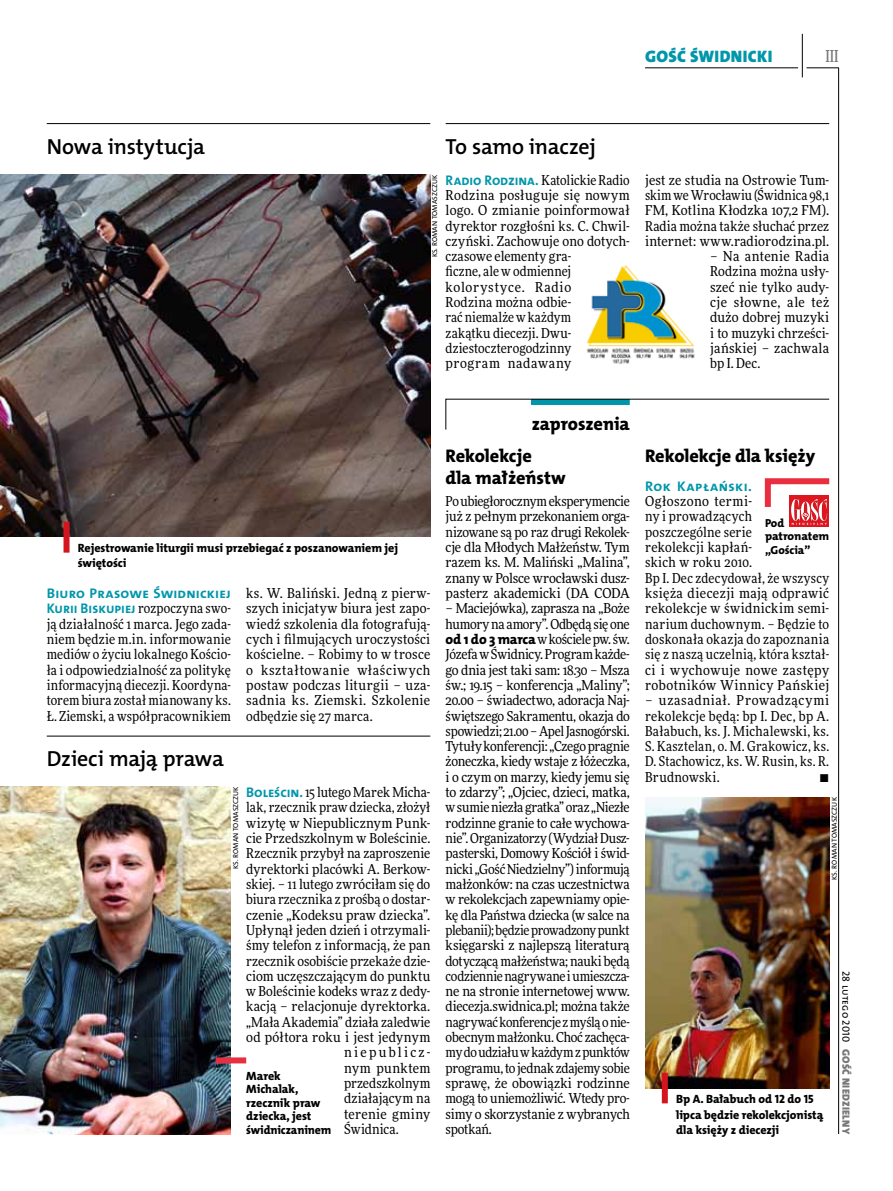
<style>
.page{position:relative;width:893px;height:1191px;background:#fff}
.page>*{position:absolute;margin:0;border:0;box-sizing:border-box;transform-origin:0 0}
.t1{font:21.9px "The Mix HP6 Se Bld";letter-spacing:-.01em;color:#000}
.t2{font:18.3px/32.8px "The Mix HP8 Ex Bld";letter-spacing:-.005em;color:#000}
.t3{font:16.65px "The Mix HP9 Blk";letter-spacing:.02em;color:#0096aa}
.t4{font:500 16.5px "Freeday Narrow";color:#787779;scale:.9 1}
.t5{font:13.95px/15.3px "The Mix HP7 Bld";letter-spacing:.01em;color:#0096aa}
.t6{font:13.95px "The Mix HP7 Bld";letter-spacing:.035em;color:#0096aa}
.t7{font:13.65px/15.3px "Freeday Narrow News";letter-spacing:.015em;color:#000;text-align:justify}
.t8{font:13.65px "Freeday Narrow News";letter-spacing:.16em;color:#000}
.t9{font:12px/13.5px "The Mix HP8 Ex Bld";letter-spacing:-.005em;color:#000}
.t10{font:11.7px/13.5px "The Mix HP8 Ex Bld";letter-spacing:-.005em;color:#000}
.t11{font:10.5px "The Mix HP9 Blk";letter-spacing:.025em;color:#787779}
.t12{font:10.5px "The Mix HP5 Plain";color:#000}
.t13{font:7.2px "The Mix HP5 Plain";color:#000}
.s1{font-family:"The Mix HP7 Bld";font-size:13.95px;color:#0096aa}
.s2{font-family:"The Mix HP8 Ex Bld";font-size:13.95px}
.s3{font-family:"Freeday Narrow News";font-size:13.65px;color:#000}
</style>
<div class="page">
<hr style="left:806px;top:68px;width:33px;height:1px;background:#000">
<hr style="left:645px;top:68px;width:153px;height:1px;background:#000">
<hr style="left:838px;top:68px;width:1px;height:1066px;background:#000">
<hr style="left:802px;top:34px;width:1px;height:43px;background:#000">
<hr style="left:47px;top:123px;width:383px;height:1px;background:#000">
<hr style="left:47px;top:736px;width:383px;height:1px;background:#000">
<hr style="left:446px;top:123px;width:383px;height:1px;background:#000">
<svg style="left:445px;top:399px;width:385px;height:31px"></svg>
<img style="left:0;top:786px;width:231px;height:348px">
<img style="left:587px;top:265px;width:108px;height:99px">
<img style="left:645px;top:797px;width:184px;height:291px">
<img style="left:0;top:175px;width:430px;height:362px">
<div style="left:64px;top:521px;width:6px;height:31px;background:#d3151f"></div>
<div style="left:216px;top:1057px;width:30px;height:6px;background:#e92f3f"></div>
<div style="left:662px;top:1072px;width:6px;height:31px;background:#d3151f"></div>
<svg style="left:764px;top:478px;width:66px;height:49px"></svg>
<h1 class="t1" style="left:47px;top:132px;width:160px">Nowa instytucja</h1>
<p class="t3" style="left:645px;top:46px;width:129px">GOŚĆ ŚWIDNICKI</p>
<p class="t4" style="left:825px;top:46px;width:16px">III</p>
<p class="t13" style="left:430px;top:257px;width:83px;rotate:-90deg">Ks. Roman Tomaszczuk</p>
<h1 class="t1" style="left:446px;top:132px;width:152px">To samo inaczej</h1>
<p class="t7" style="left:446px;top:172px;width:186px;text-align:left"><span class="s1">Radio Rodzina.</span> Katolickie Radio<br>Rodzina posługuje się nowym logo. O zmianie poinformował dyrektor rozgłośni ks. C. Chwil&shy;czyński. Zachowuje ono dotych&shy;czasowe elementy gra-<br>ficzne, ale w odmiennej kolorystyce. Radio<br>Rodzina można odbie-<br>rać niemalże w każdym<br>zakątku diecezji. Dwu&shy;dziestoczterogodzinny<br>program nadawany</p>
<p class="t7" style="left:645px;top:172px;width:186px">jest ze studia na Ostrowie Tum&shy;skim we Wrocławiu (Świdnica 98,1<br>FM, Kotlina Kłodzka 107,2 FM).<br>Radia można także słuchać przez internet: www.radiorodzina.pl.</p>
<p class="t7" style="left:710px;top:248px;width:121px">– Na antenie Radia Rodzina można usły&shy;szeć nie tylko audy&shy;cje słowne, ale też dużo dobrej muzyki i to muzyki chrześci&shy;jańskiej – zachwala bp I. Dec.</p>
<h2 class="t2" style="left:446px;top:407px;width:186px;text-indent:86px">zaproszenia<br>Rekolekcje</h2>
<h2 class="t2" style="left:446px;top:461px;width:122px">dla małżeństw</h2>
<p class="t7" style="left:446px;top:493px;width:186px">Po ubiegłorocznym eksperymencie już z pełnym przekonaniem orga&shy;nizowane są po raz drugi Rekolek&shy;cje dla Młodych Małżeństw. Tym razem ks. M. Maliński „Malina”, znany w Polsce wrocławski dusz&shy;pasterz akademicki (DA CODA</p>
<p class="t7" style="left:446px;top:600px;width:186px">– Maciejówka), zaprasza na „Boże humory na amory”. Odbędą się one <span class="s2">od 1 do 3 marca</span> w kościele pw. św.<br>Józefa w Świdnicy. Program każde&shy;go dnia jest taki sam: 18.30 – Msza św.; 19.15 – konferencja „Maliny”; 20.00 – świadectwo, adoracja Naj&shy;świętszego Sakramentu, okazja do spowiedzi; 21.00 – Apel Jasnogórski.<br>Tytuły konferencji: „Czego pragnie żoneczka, kiedy wstaje z łóżeczka, i o czym on marzy, kiedy jemu się to zdarzy”; „Ojciec, dzieci, matka, w sumie niezła gratka” oraz „Niezłe rodzinne granie to całe wychowa&shy;nie”. Organizatorzy (Wydział Dusz&shy;pasterski, Domowy Kościół i świd&shy;nicki „Gość Niedzielny”) informują małżonków: na czas uczestnictwa w rekolekcjach zapewniamy opie&shy;kę dla Państwa dziecka (w salce na plebanii); będzie prowadzony punkt księgarski z najlepszą literaturą dotyczącą małżeństwa; nauki będą codziennie nagrywane i umieszcza&shy;ne na stronie internetowej www. diecezja.swidnica.pl; można także nagrywać konferencje z myślą o nie&shy;obecnym małżonku. Choć zachęca&shy;my do udziału w każdym z punktów programu, to jednak zdajemy sobie sprawę, że obowiązki rodzinne mogą to uniemożliwić. Wtedy pro&shy;simy o skorzystanie z wybranych spotkań.</p>
<h2 class="t2" style="left:645px;top:440px;width:172px">Rekolekcje dla księży</h2>
<p class="t6" style="left:645px;top:477px;width:108px">Rok Kapłański.</p>
<p class="t7" style="left:645px;top:493px;width:186px;text-align:left">Ogłoszono termi-<br>ny i prowadzących poszczególne serie<br>rekolekcji kapłań-<br>skich w roku 2010.<br>Bp I. Dec zdecydował, że wszyscy księża diecezji mają odprawić rekolekcje w świdnickim semi&shy;narium duchownym. – Będzie to doskonała okazja do zapoznania się z naszą uczelnią, która kształ&shy;ci i wychowuje nowe zastępy robotników Winnicy Pańskiej</p>
<p class="t7" style="left:645px;top:692px;width:186px">– uzasadniał. Prowadzącymi rekolekcje będą: bp I. Dec, bp A.<br>Bałabuch, ks. J. Michalewski, ks.<br>S. Kasztelan, o. M. Grakowicz, ks.<br>D. Stachowicz, ks. W. Rusin, ks. R.<br>Brudnowski.</p>
<p class="t10" style="left:765px;top:516px;width:66px">Pod patronatem „Gościa”</p>
<p class="t9" style="left:78px;top:540px;width:322px;line-height:15.3px">Rejestrowanie liturgii musi przebiegać z poszanowaniem jej świętości</p>
<p class="t5" style="left:47px;top:586px;width:186px">Biuro Prasowe Świdnickiej<br>Kurii Biskupiej <span class="s3">rozpoczyna swo-</span></p>
<p class="t7" style="left:47px;top:616px;width:186px">ją działalność 1 marca. Jego zada&shy;niem będzie m.in. informowanie mediów o życiu lokalnego Kościo&shy;ła i odpowiedzialność za politykę informacyjną diecezji. Koordyna&shy;torem biura został mianowany ks.<br>Ł. Ziemski, a współpracownikiem</p>
<p class="t7" style="left:246px;top:585px;width:186px">ks. W. Baliński. Jedną z pierw&shy;szych inicjatyw biura jest zapo&shy;wiedź szkolenia dla fotografują&shy;cych i filmujących uroczystości kościelne. – Robimy to w trosce o kształtowanie właściwych postaw podczas liturgii – uza&shy;sadnia ks. Ziemski. Szkolenie odbędzie się 27 marca.</p>
<h1 class="t1" style="left:47px;top:745px;width:179px">Dzieci mają prawa</h1>
<p class="t7" style="left:819px;top:769px;width:11px">•</p>
<p class="t7" style="left:246px;top:784px;width:186px"><span class="s1">Boleścin.</span> 15 lutego Marek Micha-</p>
<p class="t7" style="left:246px;top:799px;width:186px">lak, rzecznik praw dziecka, złożył</p>
<p class="t7" style="left:246px;top:815px;width:186px">wizytę w Niepublicznym Punk-</p>
<p class="t7" style="left:246px;top:830px;width:186px">cie Przedszkolnym w Boleścinie.</p>
<p class="t7" style="left:246px;top:845px;width:186px">Rzecznik przybył na zaproszenie</p>
<p class="t7" style="left:246px;top:861px;width:186px">dyrektorki placówki A. Berkow-</p>
<p class="t7" style="left:246px;top:876px;width:186px">skiej. – 11 lutego zwróciłam się do</p>
<p class="t7" style="left:246px;top:891px;width:186px">biura rzecznika z prośbą o dostar-</p>
<p class="t7" style="left:246px;top:907px;width:186px">czenie „Kodeksu praw dziecka”.</p>
<p class="t7" style="left:246px;top:922px;width:186px">Upłynął jeden dzień i otrzymali-</p>
<p class="t7" style="left:246px;top:937px;width:186px">śmy telefon z informacją, że pan</p>
<p class="t7" style="left:246px;top:953px;width:186px">rzecznik osobiście przekaże dzie-</p>
<p class="t7" style="left:246px;top:968px;width:186px">ciom uczęszczającym do punktu</p>
<p class="t7" style="left:246px;top:983px;width:186px">w Boleścinie kodeks wraz z dedy-</p>
<p class="t7" style="left:246px;top:998px;width:186px">kacją – relacjonuje dyrektorka.</p>
<p class="t7" style="left:246px;top:1014px;width:186px">„Mała Akademia” działa zaledwie</p>
<p class="t7" style="left:246px;top:1029px;width:186px">od półtora roku i jest jedynym</p>
<p class="t8" style="left:344px;top:1044px;width:88px">niepublicz-</p>
<p class="t7" style="left:344px;top:1060px;width:88px">nym punktem</p>
<p class="t7" style="left:344px;top:1075px;width:88px">przedszkolnym</p>
<p class="t7" style="left:344px;top:1090px;width:88px">działającym na</p>
<p class="t7" style="left:344px;top:1106px;width:88px">terenie gminy</p>
<p class="t7" style="left:344px;top:1121px;width:56px">Świdnica.</p>
<p class="t13" style="left:231px;top:869px;width:83px;rotate:-90deg">Ks. Roman Tomaszczuk</p>
<p class="t13" style="left:830px;top:879px;width:83px;rotate:-90deg">Ks. Roman Tomaszczuk</p>
<p class="t12" style="left:853px;top:971px;width:73px;rotate:90deg">28 lutego 2010</p>
<p class="t11" style="left:853px;top:1049px;width:86px;rotate:90deg">GOŚĆ NIEDZIELNY</p>
<p class="t9" style="left:246px;top:1069px;width:87px">Marek<br>Michalak, rzecznik praw dziecka, jest świdniczaninem</p>
<p class="t9" style="left:676px;top:1091px;width:149px;line-height:15.3px">Bp A. Bałabuch od 12 do 15 lipca będzie rekolekcjonistą dla księży z diecezji</p>
</div>
